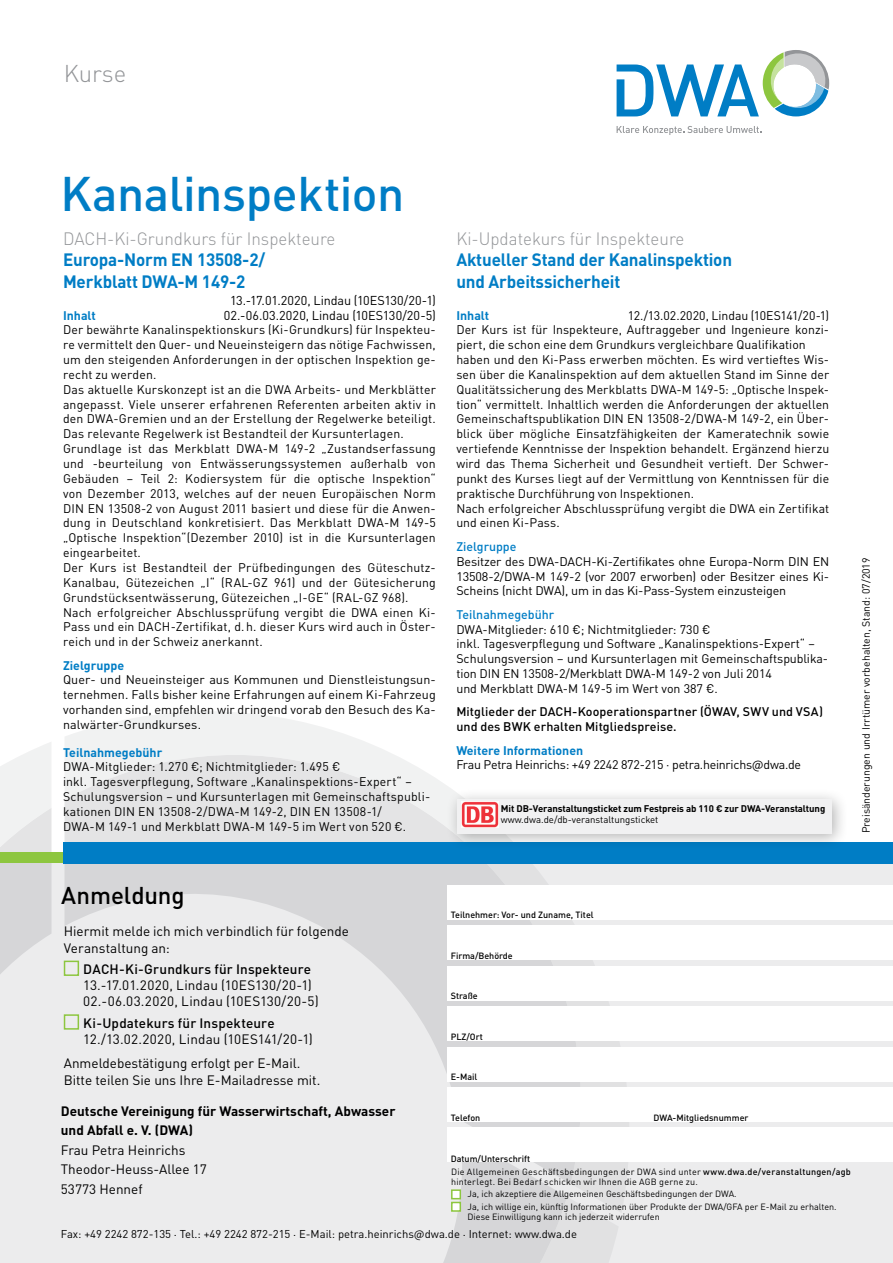
<style>
.page{position:relative;width:893px;height:1263px;background:#fff}
.page>*{position:absolute;margin:0;border:0;box-sizing:border-box;transform-origin:0 0}
.t1{font:500 48px "DINOT";letter-spacing:-.01em;color:#007dc5}
.t2{font:500 24px "DINOT";letter-spacing:-.005em;color:#000}
.t3{font:300 24px "DINOT";letter-spacing:-.005em;color:#939598}
.t4{font:700 17.7px/21.3px "DINOT";letter-spacing:-.01em;color:#007dc5;scale:.96 1}
.t5{font:300 17.7px "DINOT";color:#939598;scale:.96 1}
.t6{font:13.5px/19.5px "DINOT";color:#000}
.t7{font:13.5px/16.2px "DINOT";letter-spacing:.02em;color:#000}
.t8{font:700 13.5px/19.5px "DINOT";color:#000}
.t9{font:500 13.5px "DINOT";letter-spacing:.01em;color:#000}
.t10{font:12.75px/15.3px "DINOT";letter-spacing:.005em;color:#000;text-align:center}
.t11{font:12.3px/14.9px "DINOT";letter-spacing:.01em;color:#000}
.t12{font:500 12.3px/14.9px "DINOT";letter-spacing:.005em;color:#000}
.t13{font:700 12.3px "DINOT";color:#007dc5}
.t14{font:12.3px "DINOT";letter-spacing:-.02em;color:#000}
.t15{font:500 12.3px "DINOT";color:#007dc5}
.t16{font:11.25px "DINOT";color:#000}
.t17{font:10.5px "DINOT";color:#000}
.t18{font:700 9.6px "DINOT";letter-spacing:-.01em;color:#000}
.t19{font:9.6px "DINOT";color:#000}
.t20{font:9px/12.3px "DINOT";color:#000}
.t21{font:9px/10.2px "DINOT";letter-spacing:.025em;color:#000}
.t22{font:500 9px "DINOT";color:#000}
.s1{font-weight:500}
</style>
<div class="page">
<div style="left:0;top:863px;width:893px;height:400px;background:#ececed"></div>
<svg style="left:65px;top:712px;width:297px;height:29px;fill:#f1f2f2"></svg>
<svg style="left:0;top:741px;width:619px;height:522px"></svg>
<svg style="left:48px;top:1135px;width:519px;height:128px"></svg>
<div style="left:0;top:852px;width:64px;height:11px;background:#8dc63f"></div>
<div style="left:64px;top:842px;width:829px;height:21px;background:#007dc5"></div>
<svg style="left:617px;top:126px;width:144px;height:9px"></svg>
<svg style="left:617px;top:50px;width:212px;height:66px"></svg>
<div style="left:448px;top:885px;width:445px;height:34px;background:#fff"></div>
<div style="left:448px;top:926px;width:445px;height:34px;background:#fff"></div>
<div style="left:448px;top:966px;width:445px;height:34px;background:#fff"></div>
<div style="left:448px;top:1007px;width:445px;height:34px;background:#fff"></div>
<div style="left:448px;top:1087px;width:445px;height:34px;background:#fff"></div>
<div style="left:448px;top:1047px;width:445px;height:34px;background:#fff"></div>
<div style="left:448px;top:1128px;width:445px;height:34px;background:#fff"></div>
<div style="left:446px;top:788px;width:402px;height:62px;background:#000;opacity:.3"></div>
<div style="left:457px;top:799px;width:374px;height:34px;background:#f1f1f2"></div>
<img style="left:461px;top:802px;width:37px;height:26px">
<div style="left:451px;top:1189px;width:10px;height:10px;background:#fff;border:2px solid #8dc63f"></div>
<div style="left:451px;top:1202px;width:10px;height:10px;background:#fff;border:2px solid #8dc63f"></div>
<div style="left:64px;top:961px;width:15px;height:15px;border:2px solid #8dc63f"></div>
<div style="left:64px;top:1014px;width:15px;height:16px;border:2px solid #8dc63f"></div>
<h2 class="t3" style="left:64px;top:55px;width:64px">Kurse</h2>
<h1 class="t1" style="left:60px;top:156px;width:346px">Kanalinspektion</h1>
<h3 class="t5" style="left:63px;top:225px;width:285px">DACH-Ki-Grundkurs für Inspekteure</h3>
<h3 class="t4" style="left:63px;top:248px;width:212px">Europa-Norm EN 13508-2/<br>Merkblatt DWA-M 149-2</h3>
<p class="t13" style="left:63px;top:305px;width:34px">Inhalt</p>
<p class="t11" style="left:63px;top:322px;width:374px">Der bewährte Kanalinspektionskurs (Ki-Grundkurs) für Inspekteu&shy;re vermittelt den Quer- und Neueinsteigern das nötige Fachwissen, um den steigenden Anforderungen in der optischen Inspektion ge&shy;recht zu werden.<br>Das aktuelle Kurskonzept ist an die DWA Arbeits- und Merkblätter angepasst. Viele unserer erfahrenen Referenten arbeiten aktiv in den DWA-Gremien und an der Erstellung der Regelwerke beteiligt.<br>Das relevante Regelwerk ist Bestandteil der Kursunterlagen.<br>Grundlage ist das Merkblatt DWA-M 149-2 „Zustandserfassung und -beurteilung von Entwässerungssystemen außerhalb von Gebäuden – Teil 2: Kodiersystem für die optische Inspektion“ von Dezember 2013, welches auf der neuen Europäischen Norm DIN EN 13508-2 von August 2011 basiert und diese für die Anwen&shy;dung in Deutschland konkretisiert. Das Merkblatt DWA-M 149-5 „Optische Inspektion“(Dezember 2010) ist in die Kursunterlagen eingearbeitet.<br>Der Kurs ist Bestandteil der Prüfbedingungen des Güteschutz-Kanalbau, Gütezeichen „I“ (RAL-GZ 961) und der Gütesicherung Grundstücksentwässerung, Gütezeichen „I-GE“ (RAL-GZ 968).<br>Nach erfolgreicher Abschlussprüfung vergibt die DWA einen Ki-Pass und ein DACH-Zertifikat, d.h. dieser Kurs wird auch in Öster&shy;reich und in der Schweiz anerkannt.</p>
<p class="t13" style="left:63px;top:655px;width:63px">Zielgruppe</p>
<p class="t11" style="left:63px;top:672px;width:374px;text-align:justify">Quer- und Neueinsteiger aus Kommunen und Dienstleistungsun&shy;ternehmen. Falls bisher keine Erfahrungen auf einem Ki-Fahrzeug vorhanden sind, empfehlen wir dringend vorab den Besuch des Ka&shy;nalwärter-Grundkurses.</p>
<p class="t13" style="left:63px;top:743px;width:101px">Teilnahmegebühr</p>
<p class="t11" style="left:63px;top:759px;width:369px">DWA-Mitglieder: 1.270 €; Nichtmitglieder: 1.495 €<br>inkl. Tagesverpflegung, Software „Kanalinspektions-Expert“ – Schulungsversion – und Kursunterlagen mit Gemeinschaftspubli&shy;kationen DIN EN 13508-2/DWA-M 149-2, DIN EN 13508-1/<br>DWA-M 149-1 und Merkblatt DWA-M 149-5 im Wert von 520 €.</p>
<p class="t10" style="left:224px;top:292px;width:214px">13.-17.01.2020, Lindau (10ES130/20-1)<br>02.-06.03.2020, Lindau (10ES130/20-5)</p>
<h3 class="t5" style="left:456px;top:225px;width:239px">Ki-Updatekurs für Inspekteure</h3>
<h3 class="t4" style="left:456px;top:248px;width:289px">Aktueller Stand der Kanalinspektion und Arbeitssicherheit</h3>
<p class="t13" style="left:456px;top:305px;width:34px">Inhalt</p>
<p class="t11" style="left:456px;top:322px;width:374px">Der Kurs ist für Inspekteure, Auftraggeber und Ingenieure konzi&shy;piert, die schon eine dem Grundkurs vergleichbare Qualifikation haben und den Ki-Pass erwerben möchten. Es wird vertieftes Wis&shy;sen über die Kanalinspektion auf dem aktuellen Stand im Sinne der Qualitätssicherung des Merkblatts DWA-M 149-5: „Optische Inspek&shy;tion“ vermittelt. Inhaltlich werden die Anforderungen der aktuellen Gemeinschaftspublikation DIN EN 13508-2/DWA-M 149-2, ein Über&shy;blick über mögliche Einsatzfähigkeiten der Kameratechnik sowie vertiefende Kenntnisse der Inspektion behandelt. Ergänzend hierzu wird das Thema Sicherheit und Gesundheit vertieft. Der Schwer&shy;punkt des Kurses liegt auf der Vermittlung von Kenntnissen für die praktische Durchführung von Inspektionen.<br>Nach erfolgreicher Abschlussprüfung vergibt die DWA ein Zertifikat und einen Ki-Pass.</p>
<p class="t15" style="left:456px;top:537px;width:62px">Zielgruppe</p>
<p class="t11" style="left:456px;top:553px;width:374px;text-align:justify">Besitzer des DWA-DACH-Ki-Zertifikates ohne Europa-Norm DIN EN 13508-2/DWA-M 149-2 (vor 2007 erworben) oder Besitzer eines Ki-Scheins (nicht DWA), um in das Ki-Pass-System einzusteigen</p>
<p class="t15" style="left:456px;top:605px;width:99px">Teilnahmegebühr</p>
<p class="t11" style="left:456px;top:621px;width:373px">DWA-Mitglieder: 610 €; Nichtmitglieder: 730 €<br>inkl. Tagesverpflegung und Software „Kanalinspektions-Expert“ – Schulungsversion – und Kursunterlagen mit Gemeinschaftspublika&shy;tion DIN EN 13508-2/Merkblatt DWA-M 149-2 von Juli 2014<br>und Merkblatt DWA-M 149-5 im Wert von 387 €.</p>
<p class="t12" style="left:456px;top:704px;width:368px">Mitglieder der DACH-Kooperationspartner (ÖWAV, SWV und VSA) und des BWK erhalten Mitgliedspreise.</p>
<p class="t13" style="left:456px;top:740px;width:128px">Weitere Informationen</p>
<p class="t14" style="left:456px;top:755px;width:346px">Frau Petra Heinrichs: +49 2242 872-215 · petra.heinrichs@dwa.de</p>
<p class="t11" style="left:628px;top:307px;width:203px">12./13.02.2020, Lindau (10ES141/20-1)</p>
<p class="t18" style="left:501px;top:801px;width:326px">Mit DB-Veranstaltungsticket zum Festpreis ab 110 € zur DWA-Veranstaltung</p>
<p class="t19" style="left:501px;top:812px;width:159px">www.dwa.de/db-veranstaltungsticket</p>
<p class="t17" style="left:858px;top:833px;width:277px;rotate:-90deg">Preisänderungen und Irrtümer vorbehalten, Stand: 07/2019</p>
<h2 class="t2" style="left:61px;top:876px;width:125px">Anmeldung</h2>
<p class="t6" style="left:64px;top:922px;width:287px;line-height:16.2px">Hiermit melde ich mich verbindlich für folgende<br>Veranstaltung an:</p>
<p class="t9" style="left:83px;top:958px;width:229px">DACH-Ki-Grundkurs für Inspekteure</p>
<p class="t7" style="left:83px;top:976px;width:237px">13.-17.01.2020, Lindau (10ES130/20-1)<br>02.-06.03.2020, Lindau (10ES130/20-5)</p>
<p class="t9" style="left:83px;top:1012px;width:193px">Ki-Updatekurs für Inspekteure</p>
<p class="t6" style="left:64px;top:1025px;width:251px;line-height:24.8px;text-indent:19px">12./13.02.2020, Lindau (10ES141/20-1)<br>Anmeldebestätigung erfolgt per E-Mail.</p>
<p class="t6" style="left:64px;top:1069px;width:258px">Bitte teilen Sie uns Ihre E-Mailadresse mit.</p>
<p class="t22" style="left:451px;top:908px;width:144px">Teilnehmer: Vor- und Zuname, Titel</p>
<p class="t22" style="left:451px;top:948px;width:63px">Firma/Behörde</p>
<p class="t22" style="left:451px;top:989px;width:28px">Straße</p>
<p class="t22" style="left:451px;top:1030px;width:34px">PLZ/Ort</p>
<p class="t22" style="left:451px;top:1070px;width:28px">E-Mail</p>
<p class="t22" style="left:451px;top:1111px;width:31px">Telefon</p>
<p class="t22" style="left:653px;top:1111px;width:96px">DWA-Mitgliedsnummer</p>
<p class="t22" style="left:451px;top:1151px;width:81px">Datum/Unterschrift</p>
<p class="t8" style="left:61px;top:1100px;width:336px">Deutsche Vereinigung für Wasserwirtschaft, Abwasser und Abfall e. V. (DWA)</p>
<p class="t6" style="left:61px;top:1139px;width:148px">Frau Petra Heinrichs<br>Theodor-Heuss-Allee 17<br>53773 Hennef</p>
<p class="t21" style="left:451px;top:1166px;width:401px">Die Allgemeinen Geschäftsbedingungen der DWA sind unter <span class="s1">www.dwa.de/veranstaltungen/agb </span>hinterlegt. Bei Bedarf schicken wir Ihnen die AGB gerne zu.</p>
<p class="t20" style="left:468px;top:1187px;width:371px">Ja, ich akzeptiere die Allgemeinen Geschäftsbedingungen der DWA.<br>Ja, ich willige ein, künftig Informationen über Produkte der DWA/GFA per E-Mail zu erhalten.</p>
<p class="t20" style="left:468px;top:1210px;width:194px">Diese Einwilligung kann ich jederzeit widerrufen</p>
<p class="t16" style="left:61px;top:1226px;width:518px">Fax: +49 2242 872-135 . Tel.: +49 2242 872-215 . E-Mail: petra.heinrichs@dwa.de . Internet: www.dwa.de</p>
</div>
